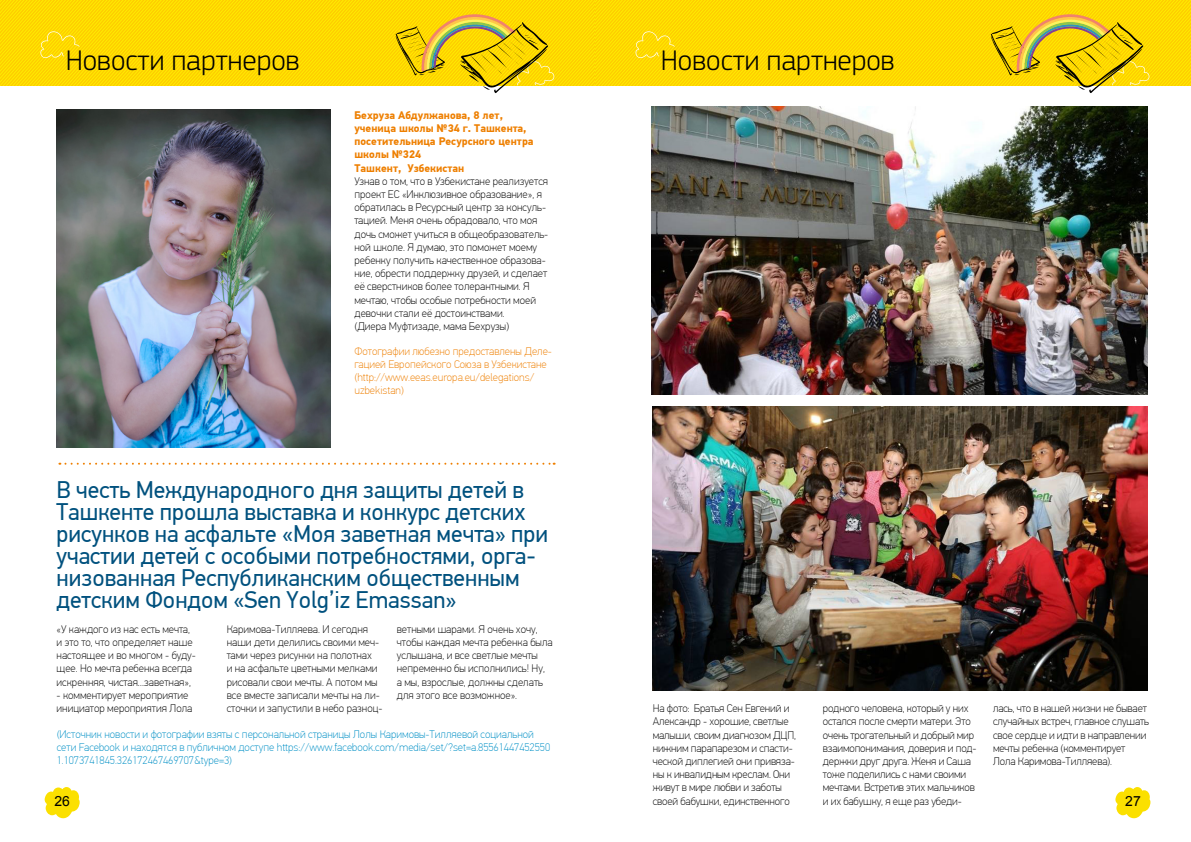
<style>
.page{position:relative;width:1191px;height:842px;background:#fff}
.page>*{position:absolute;margin:0;border:0;box-sizing:border-box;transform-origin:0 0}
.t1{font:300 29.5px "PF Square Sans Pro";color:#000}
.t2{font:24px/22px "PF Din Text Pro";color:#00517e}
.t3{font:14px "Arial";color:#000}
.t4{font:100 11px/13.2px "PF Din Text Pro";color:#000}
.t5{font:100 11px/13.2px "PF Din Text Pro";color:#0090c6}
.t6{font:100 11px/13.2px "PF Din Text Pro";color:#ee7f00}
.t7{font:700 11px/13.2px "PF Din Text Pro";color:#ee7f00}
</style>
<div class="page">
<svg style="left:1115px;top:787px;width:35px;height:31px"></svg>
<svg style="left:45px;top:787px;width:35px;height:31px"></svg>
<svg style="left:0;top:0;width:392px;height:85px;background:#fed900"></svg>
<svg style="left:40px;top:31px;width:40px;height:27px"></svg>
<svg style="left:392px;top:0;width:203px;height:93px;background:#eece1c"></svg>
<svg style="left:595px;top:0;width:392px;height:85px;background:#fed900"></svg>
<svg style="left:635px;top:31px;width:39px;height:27px"></svg>
<svg style="left:987px;top:0;width:203px;height:93px;background:#eece1c"></svg>
<img style="left:57px;top:109px;width:273px;height:339px">
<svg style="left:59px;top:463px;width:495px;height:2px"></svg>
<img style="left:653px;top:407px;width:494px;height:284px">
<img style="left:651px;top:106px;width:496px;height:288px">
<h1 class="t1" style="left:66px;top:50px;width:236px">Новости партнеров</h1>
<h1 class="t1" style="left:661px;top:50px;width:236px">Новости партнеров</h1>
<p class="t7" style="left:354px;top:109px;width:181px">Бехруза Абдулжанова, 8 лет, ученица школы №34 г. Ташкента, посетительница Ресурсного центра школы №324<br>Ташкент, Узбекистан</p>
<p class="t4" style="left:354px;top:175px;width:195px">Узнав о том, что в Узбекистане реализуется проект ЕС «Инклюзивное образование», я обратилась в Ресурсный центр за консуль&shy;тацией. Меня очень обрадовало, что моя дочь сможет учиться в общеобразователь&shy;ной школе. Я думаю, это поможет моему ребенку получить качественное образова&shy;ние, обрести поддержку друзей, и сделает её сверстников более толерантными. Я мечтаю, чтобы особые потребности моей девочки стали её достоинствами.<br>(Диера Муфтизаде, мама Бехрузы)</p>
<p class="t6" style="left:354px;top:345px;width:199px">Фотографии любезно предоставлены Деле&shy;гацией Европейского Союза в Узбекистане (http://www.eeas.europa.eu/delegations/ uzbekistan)</p>
<p class="t2" style="left:57px;top:479px;width:493px">В честь Международного дня защиты детей в Ташкенте прошла выставка и конкурс детских рисунков на асфальте «Моя заветная мечта» при участии детей с особыми потребностями, орга&shy;низованная Республиканским общественным детским Фондом «Sen Yolg’iz Emassan»</p>
<p class="t4" style="left:57px;top:622px;width:141px">«У каждого из нас есть мечта, и это то, что определяет наше настоящее и во многом - буду&shy;щее. Но мечта ребенка всегда искренняя, чистая…заветная»,</p>
<p class="t4" style="left:57px;top:688px;width:137px">- комментирует мероприятие инициатор мероприятия Лола</p>
<p class="t4" style="left:227px;top:622px;width:157px">Каримова-Тилляева. И сегодня наши дети делились своими меч&shy;тами через рисунки на полотнах<br>и на асфальте цветными мелками рисовали свои мечты. А потом мы все вместе записали мечты на ли&shy;сточки и запустили в небо разноц-</p>
<p class="t4" style="left:397px;top:622px;width:157px">ветными шарами. Я очень хочу, чтобы каждая мечта ребенка была услышана, и все светлые мечты непременно бы исполнились! Ну, а мы, взрослые, должны сделать для этого все возможное».</p>
<p class="t5" style="left:57px;top:727px;width:495px">(Источник новости и фотографии взяты с персональной страницы Лолы Каримовы-Тилляевой социальной сети Facebook и находятся в публичном доступе https://www.facebook.com/media/set/?set=a.85561447452550<br>1.1073741845.326172467469707&amp;type=3)</p>
<p class="t4" style="left:653px;top:702px;width:145px">На фото: Братья Сен Евгений и<br>Александр - хорошие, светлые малыши, своим диагнозом ДЦП, нижним парапарезом и спасти&shy;ческой диплегией они привяза&shy;ны к инвалидным креслам. Они живут в мире любви и заботы своей бабушки, единственного</p>
<p class="t4" style="left:823px;top:702px;width:155px">родного человека, который у них остался после смерти матери. Это очень трогательный и добрый мир взаимопонимания, доверия и под&shy;держки друг друга. Женя и Саша тоже поделились с нами своими мечтами. Встретив этих мальчиков и их бабушку, я еще раз убеди-</p>
<p class="t4" style="left:993px;top:702px;width:157px">лась, что в нашей жизни не бывает случайных встреч, главное слушать свое сердце и идти в направлении мечты ребенка (комментирует<br>Лола Каримова-Тилляева).</p>
<p class="t3" style="left:54px;top:792px;width:17px">26</p>
<p class="t3" style="left:1125px;top:792px;width:17px">27</p>
</div>
